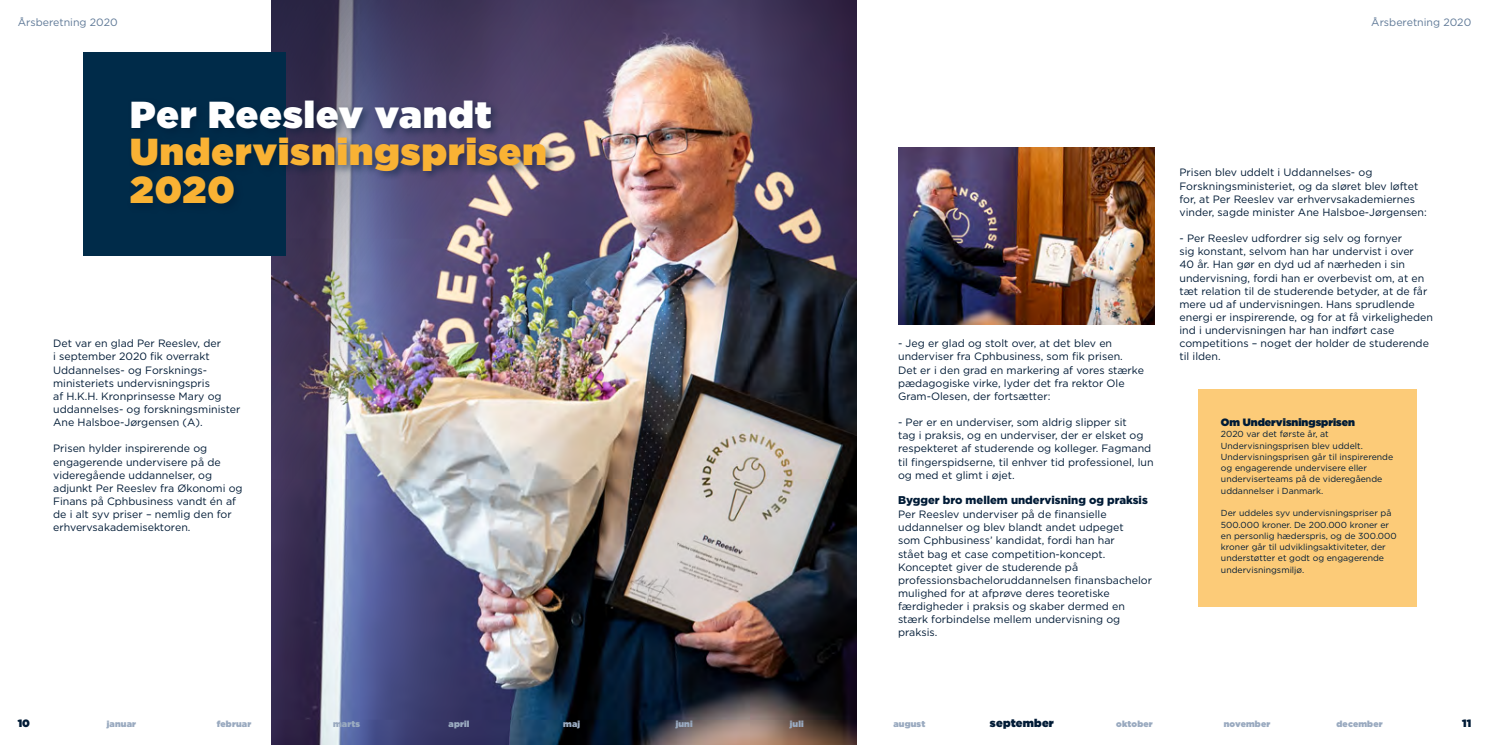
<style>
.page{position:relative;width:1489px;height:745px;background:#fff}
.page>*{position:absolute;margin:0;border:0;box-sizing:border-box;transform-origin:0 0}
.t1{font:900 37.5px/37.5px "Gotham";letter-spacing:.03em;color:#f9b234}
.t2{font:900 37.5px "Gotham";letter-spacing:.03em;color:#fff}
.t3{font:900 11.25px "Gotham";color:#001b36}
.t4{font:900 11.25px "Gotham";letter-spacing:.02em;color:#001b36}
.t5{font:10.62px/13.1px "Gotham";color:#001b36}
.t6{font:10.62px "Gotham";color:#5f7997}
.t7{font:900 10.62px "Gotham";color:#001b36}
.t8{font:8.75px/11.2px "Gotham";color:#001b36}
.t9{font:900 8.75px "Gotham";letter-spacing:.02em;color:#9aaac0}
</style>
<div class="page">
<img style="left:820px;top:0;width:36px;height:744px">
<img style="left:272px;top:0;width:548px;height:744px">
<img style="left:898px;top:148px;width:256px;height:176px">
<div style="left:1198px;top:389px;width:218px;height:217px;background:#fccb78"></div>
<div style="left:83px;top:52px;width:202px;height:204px;background:#002b49"></div>
<div style="left:127px;top:97px;width:429px;height:117px;background:#001b36;opacity:.45"></div>
<p class="t6" style="left:18px;top:16px;width:101px">Årsberetning 2020</p>
<p class="t6" style="left:1371px;top:16px;width:101px">Årsberetning 2020</p>
<h1 class="t2" style="left:130px;top:87px;width:363px">Per Reeslev vandt</h1>
<h1 class="t1" style="left:130px;top:132px;width:418px">Undervisningsprisen<br>2020</h1>
<p class="t5" style="left:53px;top:336px;width:189px">Det var en glad Per Reeslev, der<br>i september 2020 fik overrakt<br>Uddannelses- og Forsknings&shy;ministeriets undervisningspris<br>af H.K.H. Kronprinsesse Mary og uddannelses- og forskningsminister<br>Ane Halsboe-Jørgensen (A).</p>
<p class="t5" style="left:53px;top:441px;width:191px">Prisen hylder inspirerende og engagerende undervisere på de videregående uddannelser, og adjunkt Per Reeslev fra Økonomi og<br>Finans på Cphbusiness vandt én af de i alt syv priser – nemlig den for erhvervsakademisektoren.</p>
<p class="t5" style="left:898px;top:336px;width:247px">- Jeg er glad og stolt over, at det blev en underviser fra Cphbusiness, som fik prisen.<br>Det er i den grad en markering af vores stærke pædagogiske virke, lyder det fra rektor Ole Gram-Olesen, der fortsætter:</p>
<p class="t5" style="left:898px;top:415px;width:257px">- Per er en underviser, som aldrig slipper sit<br>tag i praksis, og en underviser, der er elsket og respekteret af studerende og kolleger. Fagmand til fingerspidserne, til enhver tid professionel, lun og med et glimt i øjet.</p>
<p class="t3" style="left:898px;top:491px;width:251px">Bygger bro mellem undervisning og praksis</p>
<p class="t5" style="left:898px;top:507px;width:255px">Per Reeslev underviser på de finansielle uddannelser og blev blandt andet udpeget<br>som Cphbusiness’ kandidat, fordi han har<br>stået bag et case competition-koncept.<br>Konceptet giver de studerende på professionsbacheloruddannelsen finansbachelor mulighed for at afprøve deres teoretiske færdigheder i praksis og skaber dermed en stærk forbindelse mellem undervisning og praksis.</p>
<p class="t5" style="left:1179px;top:166px;width:249px">Prisen blev uddelt i Uddannelses- og Forskningsministeriet, og da sløret blev løftet for, at Per Reeslev var erhvervsakademiernes vinder, sagde minister Ane Halsboe-Jørgensen:</p>
<p class="t5" style="left:1179px;top:231px;width:255px">- Per Reeslev udfordrer sig selv og fornyer<br>sig konstant, selvom han har undervist i over<br>40 år. Han gør en dyd ud af nærheden i sin undervisning, fordi han er overbevist om, at en tæt relation til de studerende betyder, at de får mere ud af undervisningen. Hans sprudlende energi er inspirerende, og for at få virkeligheden ind i undervisningen har han indført case competitions – noget der holder de studerende til ilden.</p>
<p class="t7" style="left:1220px;top:414px;width:136px">Om Undervisningsprisen</p>
<p class="t8" style="left:1220px;top:428px;width:174px">2020 var det første år, at Undervisningsprisen blev uddelt.<br>Undervisningsprisen går til inspirerende og engagerende undervisere eller underviserteams på de videregående uddannelser i Danmark.</p>
<p class="t8" style="left:1220px;top:507px;width:177px">Der uddeles syv undervisningspriser på 500.000 kroner. De 200.000 kroner er en personlig hæderspris, og de 300.000 kroner går til udviklingsaktiviteter, der understøtter et godt og engagerende undervisningsmiljø.</p>
<p class="t7" style="left:18px;top:714px;width:14px">10</p>
<p class="t9" style="left:107px;top:717px;width:31px">januar</p>
<p class="t9" style="left:217px;top:717px;width:36px">februar</p>
<p class="t9" style="left:333px;top:717px;width:28px">marts</p>
<p class="t9" style="left:448px;top:717px;width:22px">april</p>
<p class="t9" style="left:563px;top:717px;width:18px">maj</p>
<p class="t9" style="left:675px;top:717px;width:19px">juni</p>
<p class="t9" style="left:789px;top:717px;width:16px">juli</p>
<p class="t9" style="left:893px;top:717px;width:33px">august</p>
<p class="t4" style="left:989px;top:714px;width:65px">september</p>
<p class="t9" style="left:1116px;top:717px;width:38px">oktober</p>
<p class="t9" style="left:1223px;top:717px;width:48px">november</p>
<p class="t9" style="left:1336px;top:717px;width:48px">december</p>
<p class="t7" style="left:1462px;top:714px;width:10px">11</p>
</div>
